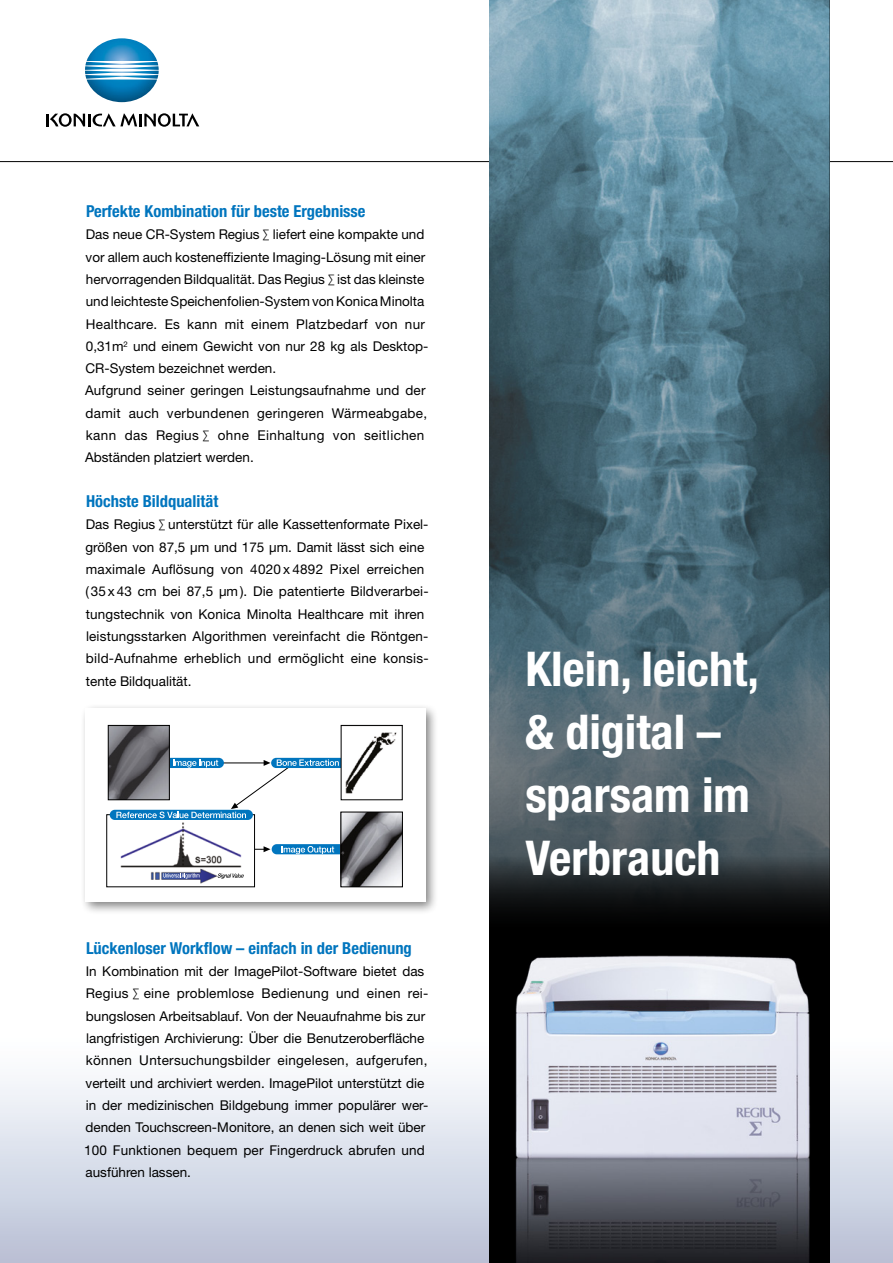
<style>
.page{position:relative;width:893px;height:1263px;background:#fff}
.page>*{position:absolute;margin:0;border:0;box-sizing:border-box;transform-origin:0 0}
.t1{font:700 condensed 48px/63px "Helvetica Neue LT Std";color:#fff}
.t2{font:700 condensed 16.5px "Helvetica Neue LT Std";color:#0075be}
.t3{font:13.5px/22.4px "Helvetica Neue LT Std";color:#000}
.s1{font-weight:300;font-stretch:condensed}
</style>
<div class="page">
<img style="left:0;top:0;width:893px;height:1263px">
<hr style="left:0;top:161px;width:893px;height:1px;background:#000">
<img style="left:489px;top:940px;width:340px;height:323px">
<img style="left:865px;top:373px;width:28px;height:221px">
<div style="left:80px;top:703px;width:359px;height:212px;background:#000;opacity:.5"></div>
<div style="left:85px;top:708px;width:340px;height:193px;background:#fff"></div>
<svg style="left:108px;top:725px;width:294px;height:162px"></svg>
<img style="left:343px;top:814px;width:58px;height:71px">
<div style="left:341px;top:812px;width:62px;height:75px;border:1px solid #000"></div>
<img style="left:489px;top:0;width:340px;height:940px">
<img style="left:85px;top:38px;width:74px;height:64px">
<svg style="left:47px;top:113px;width:152px;height:14px"></svg>
<p class="t2" style="left:86px;top:201px;width:281px">Perfekte Kombination für beste Ergebnisse</p>
<p class="t3" style="left:85px;top:223px;width:345px">Das neue CR-System Regius <span class="s1">∑</span> liefert eine kompakte und vor allem auch kosteneffiziente Imaging-Lösung mit einer hervorragenden Bildqualität. Das Regius <span class="s1">∑</span> ist das kleinste und leichteste Speichenfolien-System von Konica Minolta Healthcare. Es kann mit einem Platzbedarf von nur 0,31m<sup>2</sup> und einem Gewicht von nur 28 kg als Desktop-CR-System bezeichnet werden.<br>Aufgrund seiner geringen Leistungsaufnahme und der damit auch verbundenen geringeren Wärmeabgabe, kann das Regius <span class="s1">∑</span> ohne Einhaltung von seitlichen Abständen platziert werden.</p>
<p class="t2" style="left:86px;top:491px;width:134px">Höchste Bildqualität</p>
<p class="t3" style="left:86px;top:513px;width:345px">Das Regius <span class="s1">∑</span> unterstützt für alle Kassettenformate Pixel&shy;größen von 87,5 μm und 175 μm. Damit lässt sich eine maximale Auflösung von 4020 x 4892 Pixel erreichen (35x43 cm bei 87,5 μm). Die patentierte Bildverarbei&shy;tungstechnik von Konica Minolta Healthcare mit ihren leistungsstarken Algorithmen vereinfacht die Röntgen&shy;bild-Aufnahme erheblich und ermöglicht eine konsis&shy;tente Bildqualität.</p>
<p class="t2" style="left:86px;top:938px;width:327px">Lückenloser Workflow – einfach in der Bedienung</p>
<p class="t3" style="left:84px;top:960px;width:346px">In Kombination mit der ImagePilot-Software bietet das Regius <span class="s1">∑</span> eine problemlose Bedienung und einen rei&shy;bungslosen Arbeitsablauf. Von der Neuaufnahme bis zur langfristigen Archivierung: Über die Benutzeroberfläche können Untersuchungsbilder eingelesen, aufgerufen, verteilt und archiviert werden. ImagePilot unterstützt die in der medizinischen Bildgebung immer populärer wer&shy;denden Touchscreen-Monitore, an denen sich weit über 100 Funktionen bequem per Fingerdruck abrufen und ausführen lassen.</p>
<h1 class="t1" style="left:525px;top:637px;width:235px">Klein, leicht, &amp; digital – sparsam im<br>Verbrauch</h1>
</div>
